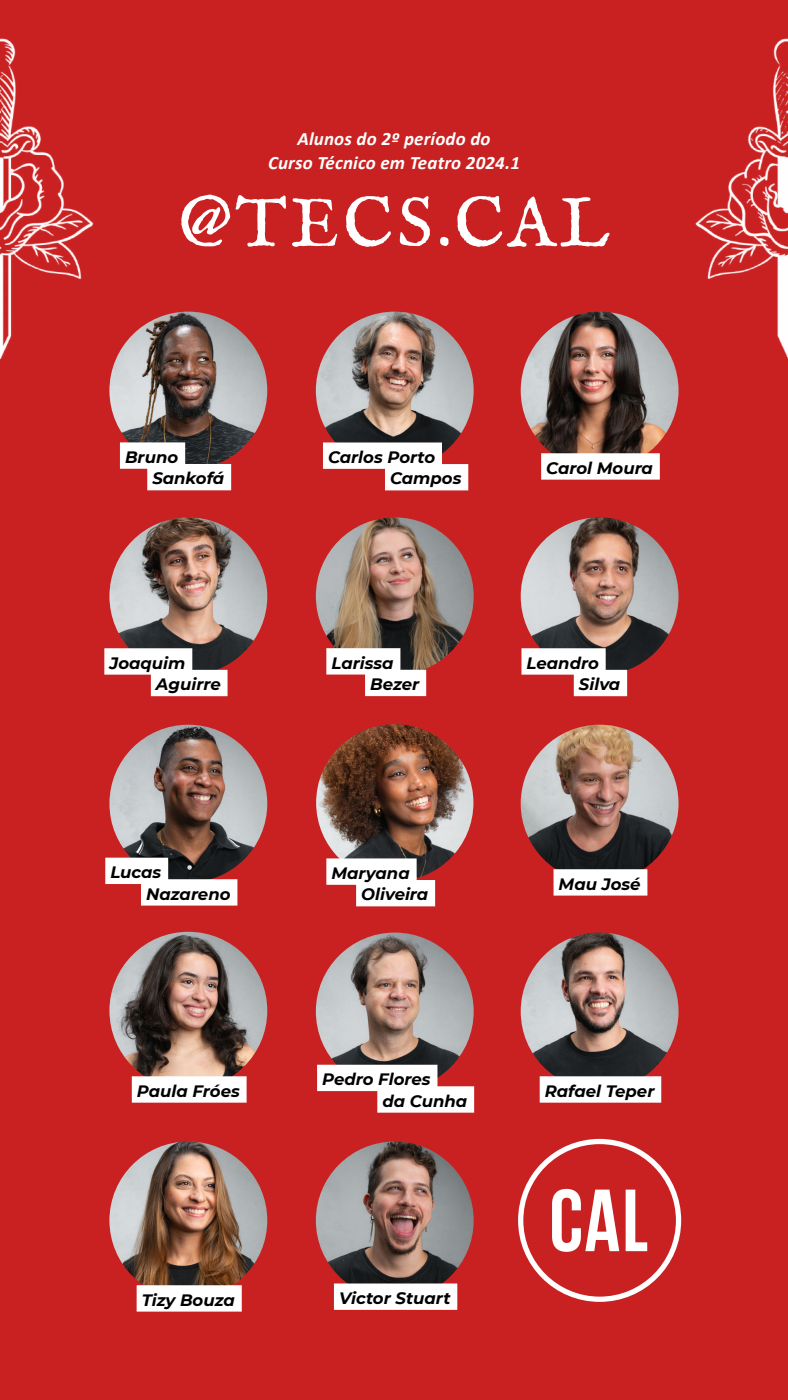
<style>
.page{position:relative;width:788px;height:1400px;background:#c92121}
.page>*{position:absolute;margin:0;border:0;box-sizing:border-box;transform-origin:0 0}
.t1{font:70.7px "IM FELL English Roman";letter-spacing:.05em;color:#fff}
.t2{font:italic 700 18.9px/23.6px "Calibri";letter-spacing:.01em;color:#fff;text-align:center}
.t3{font:italic 700 16.45px "Montserrat";color:#000}
</style>
<div class="page">
<img style="left:520px;top:725px;width:158px;height:157px;border-radius:79px">
<img style="left:109px;top:932px;width:158px;height:158px;border-radius:79px">
<img style="left:316px;top:1142px;width:157px;height:157px;border-radius:79px">
<img style="left:520px;top:517px;width:158px;height:158px;border-radius:79px">
<img style="left:316px;top:312px;width:157px;height:157px;border-radius:79px">
<img style="left:316px;top:517px;width:157px;height:158px;border-radius:79px">
<img style="left:109px;top:312px;width:158px;height:157px;border-radius:79px">
<img style="left:520px;top:933px;width:158px;height:157px;border-radius:79px">
<img style="left:316px;top:933px;width:157px;height:157px;border-radius:79px">
<div style="left:553px;top:869px;width:94px;height:27px;background:#fff"></div>
<div style="left:132px;top:1076px;width:114px;height:27px;background:#fff"></div>
<img style="left:109px;top:1142px;width:158px;height:157px;border-radius:79px">
<div style="left:317px;top:1065px;width:120px;height:26px;background:#fff"></div>
<div style="left:377px;top:1086px;width:97px;height:27px;background:#fff"></div>
<div style="left:539px;top:1076px;width:122px;height:27px;background:#fff"></div>
<div style="left:137px;top:1285px;width:105px;height:27px;background:#fff"></div>
<img style="left:520px;top:312px;width:158px;height:157px;border-radius:79px">
<img style="left:109px;top:517px;width:158px;height:158px;border-radius:79px">
<div style="left:334px;top:1284px;width:123px;height:26px;background:#fff"></div>
<img style="left:109px;top:725px;width:158px;height:157px;border-radius:79px">
<div style="left:104px;top:648px;width:88px;height:27px;background:#fff"></div>
<div style="left:151px;top:670px;width:76px;height:26px;background:#fff"></div>
<div style="left:541px;top:453px;width:118px;height:27px;background:#fff"></div>
<div style="left:326px;top:648px;width:74px;height:27px;background:#fff"></div>
<div style="left:365px;top:670px;width:61px;height:26px;background:#fff"></div>
<div style="left:120px;top:442px;width:65px;height:27px;background:#fff"></div>
<div style="left:147px;top:464px;width:84px;height:26px;background:#fff"></div>
<img style="left:316px;top:724px;width:157px;height:157px;border-radius:79px">
<div style="left:521px;top:648px;width:84px;height:27px;background:#fff"></div>
<div style="left:573px;top:670px;width:54px;height:26px;background:#fff"></div>
<div style="left:323px;top:442px;width:119px;height:27px;background:#fff"></div>
<div style="left:385px;top:464px;width:83px;height:26px;background:#fff"></div>
<div style="left:105px;top:858px;width:63px;height:26px;background:#fff"></div>
<div style="left:141px;top:879px;width:96px;height:27px;background:#fff"></div>
<div style="left:326px;top:858px;width:90px;height:27px;background:#fff"></div>
<div style="left:356px;top:880px;width:79px;height:26px;background:#fff"></div>
<div style="left:518px;top:1139px;width:163px;height:163px;border:5px solid #fff;border-radius:50%"></div>
<svg style="left:552px;top:1189px;width:67px;height:63px"></svg>
<svg style="left:625px;top:1190px;width:22px;height:61px"></svg>
<img style="left:672px;top:38px;width:116px;height:365px">
<img style="left:0;top:38px;width:115px;height:365px">
<p class="t2" style="left:268px;top:127px;width:253px">Alunos do 2º período do<br>Curso Técnico em Teatro 2024.1</p>
<p class="t1" style="left:178px;top:182px;width:432px">@TECS.CAL</p>
<p class="t3" style="left:125px;top:445px;width:55px">Bruno</p>
<p class="t3" style="left:152px;top:467px;width:73px">Sankofá</p>
<p class="t3" style="left:328px;top:445px;width:109px">Carlos Porto</p>
<p class="t3" style="left:390px;top:467px;width:73px">Campos</p>
<p class="t3" style="left:546px;top:456px;width:108px">Carol Moura</p>
<p class="t3" style="left:109px;top:651px;width:78px">Joaquim</p>
<p class="t3" style="left:156px;top:672px;width:66px">Aguirre</p>
<p class="t3" style="left:331px;top:651px;width:64px">Larissa</p>
<p class="t3" style="left:370px;top:672px;width:51px">Bezer</p>
<p class="t3" style="left:526px;top:651px;width:74px">Leandro</p>
<p class="t3" style="left:579px;top:672px;width:43px">Silva</p>
<p class="t3" style="left:110px;top:860px;width:52px">Lucas</p>
<p class="t3" style="left:146px;top:882px;width:86px">Nazareno</p>
<p class="t3" style="left:331px;top:861px;width:80px">Maryana</p>
<p class="t3" style="left:361px;top:883px;width:69px">Oliveira</p>
<p class="t3" style="left:558px;top:872px;width:83px">Mau José</p>
<p class="t3" style="left:137px;top:1079px;width:104px">Paula Fróes</p>
<p class="t3" style="left:322px;top:1067px;width:110px">Pedro Flores</p>
<p class="t3" style="left:382px;top:1089px;width:86px">da Cunha</p>
<p class="t3" style="left:544px;top:1079px;width:111px">Rafael Teper</p>
<p class="t3" style="left:142px;top:1288px;width:95px">Tizy Bouza</p>
<p class="t3" style="left:339px;top:1286px;width:113px">Victor Stuart</p>
</div>
